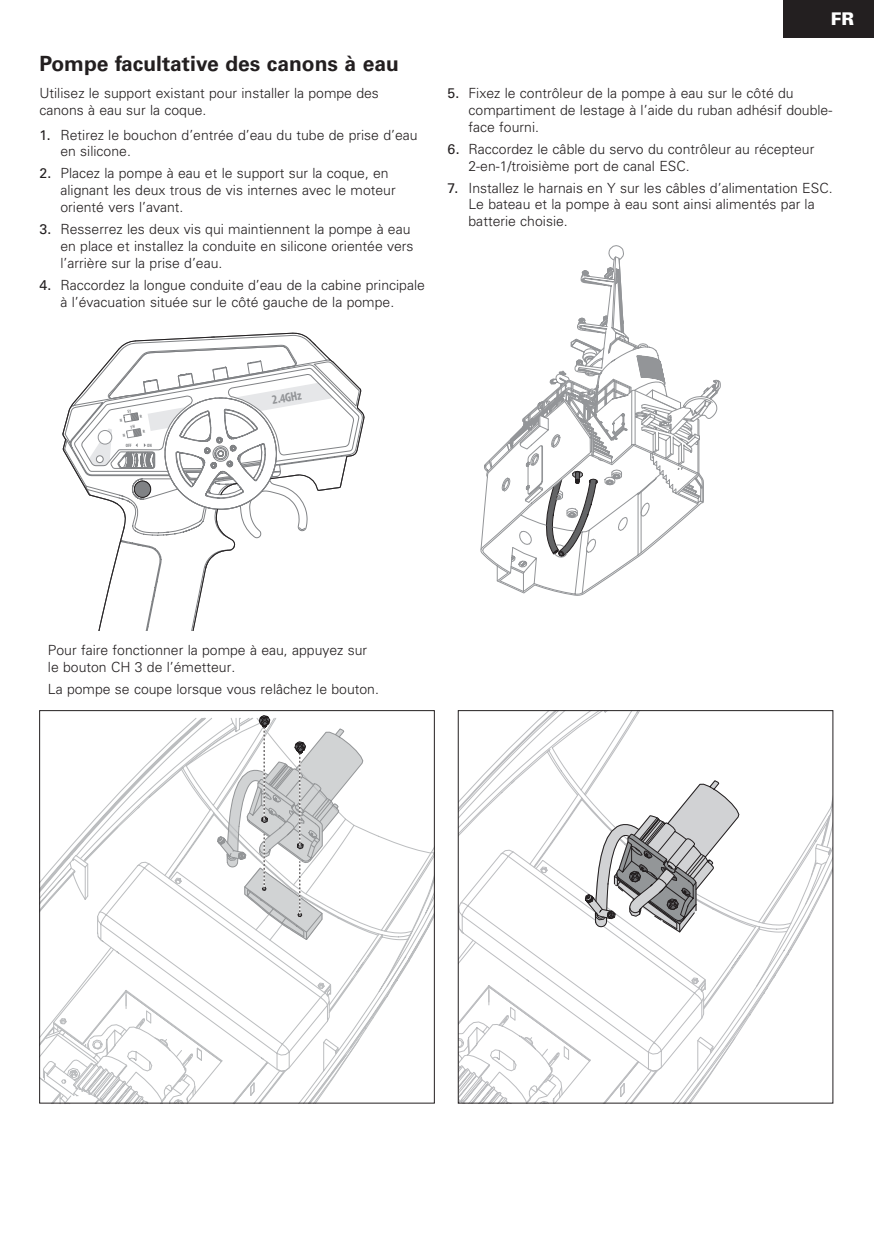
<style>
.page{position:relative;width:874px;height:1241px;background:#fff}
.page>*{position:absolute;margin:0;border:0;box-sizing:border-box;transform-origin:0 0}
.Header_block{font:700 21px "Univers LT Std";color:#231f20}
.t1{font:900 17.5px "Univers LT Std";color:#fff}
.Body_Text_NI{font:300 14px/16.8px "Univers LT Std";color:#231f20}
.numbers{font:300 14px/16.8px "Univers LT Std";color:#231f20}
.t2{font:700 condensed 12.78px "Myriad Pro";color:#939598}
.t3{font:700 condensed 4.73px "Myriad Pro";color:#808285}
.s1{font-weight:400}
</style>
<div class="page">
<svg style="left:480px;top:245px;width:240px;height:349px"></svg>
<div style="left:782px;top:0;width:91px;height:38px;background:#231f20"></div>
<svg style="left:478px;top:712px;width:352px;height:320px"></svg>
<svg style="left:460px;top:780px;width:279px;height:321px"></svg>
<div style="left:458px;top:710px;width:374px;height:393px;border:1px solid #231f20"></div>
<svg style="left:363px;top:760px;width:69px;height:274px"></svg>
<svg style="left:41px;top:715px;width:322px;height:386px"></svg>
<div style="left:39px;top:710px;width:395px;height:393px;border:1px solid #231f20"></div>
<svg style="left:73px;top:332px;width:291px;height:298px"></svg>
<p class="Header_block" style="left:39px;top:51px;width:361px">Pompe facultative des canons à eau</p>
<p class="Body_Text_NI" style="left:39px;top:85px;width:341px">Utilisez le support existant pour installer la pompe des canons à eau sur la coque.</p>
<p class="Body_Text_NI" style="left:60px;top:126px;width:358px;text-indent:-21px"><span class="s1">1.</span> Retirez le bouchon d’entrée d’eau du tube de prise d’eau en silicone.</p>
<p class="Body_Text_NI" style="left:60px;top:165px;width:336px;text-indent:-21px"><span class="s1">2.</span> Placez la pompe à eau et le support sur la coque, en alignant les deux trous de vis internes avec le moteur orienté vers l’avant.</p>
<p class="Body_Text_NI" style="left:60px;top:221px;width:354px;text-indent:-21px"><span class="s1">3.</span> Resserrez les deux vis qui maintiennent la pompe à eau en place et installez la conduite en silicone orientée vers l’arrière sur la prise d’eau.</p>
<p class="Body_Text_NI" style="left:60px;top:276px;width:366px;text-indent:-21px"><span class="s1">4.</span> Raccordez la longue conduite d’eau de la cabine principale à l’évacuation située sur le côté gauche de la pompe.</p>
<p class="t1" style="left:830px;top:8px;width:25px">FR</p>
<p class="Body_Text_NI" style="left:468px;top:85px;width:365px;text-indent:-21px"><span class="s1">5.</span> Fixez le contrôleur de la pompe à eau sur le côté du compartiment de lestage à l’aide du ruban adhésif double&shy;face fourni.</p>
<p class="Body_Text_NI" style="left:468px;top:140px;width:347px;text-indent:-21px"><span class="s1">6.</span> Raccordez le câble du servo du contrôleur au récepteur<br>2-en-1/troisième port de canal ESC.</p>
<p class="Body_Text_NI" style="left:468px;top:179px;width:365px;text-indent:-21px"><span class="s1">7.</span> Installez le harnais en Y sur les câbles d’alimentation ESC.<br>Le bateau et la pompe à eau sont ainsi alimentés par la batterie choisie.</p>
<p class="t3" style="left:126px;top:442px;width:8px">OFF</p>
<p class="t3" style="left:147px;top:442px;width:6px">ON</p>
<p class="t2" style="left:271px;top:392px;width:31px;rotate:-10deg">2.4GHz</p>
<p class="numbers" style="left:48px;top:642px;width:321px">Pour faire fonctionner la pompe à eau, appuyez sur le bouton CH 3 de l’émetteur.</p>
<p class="numbers" style="left:48px;top:680px;width:332px">La pompe se coupe lorsque vous relâchez le bouton.</p>
</div>
